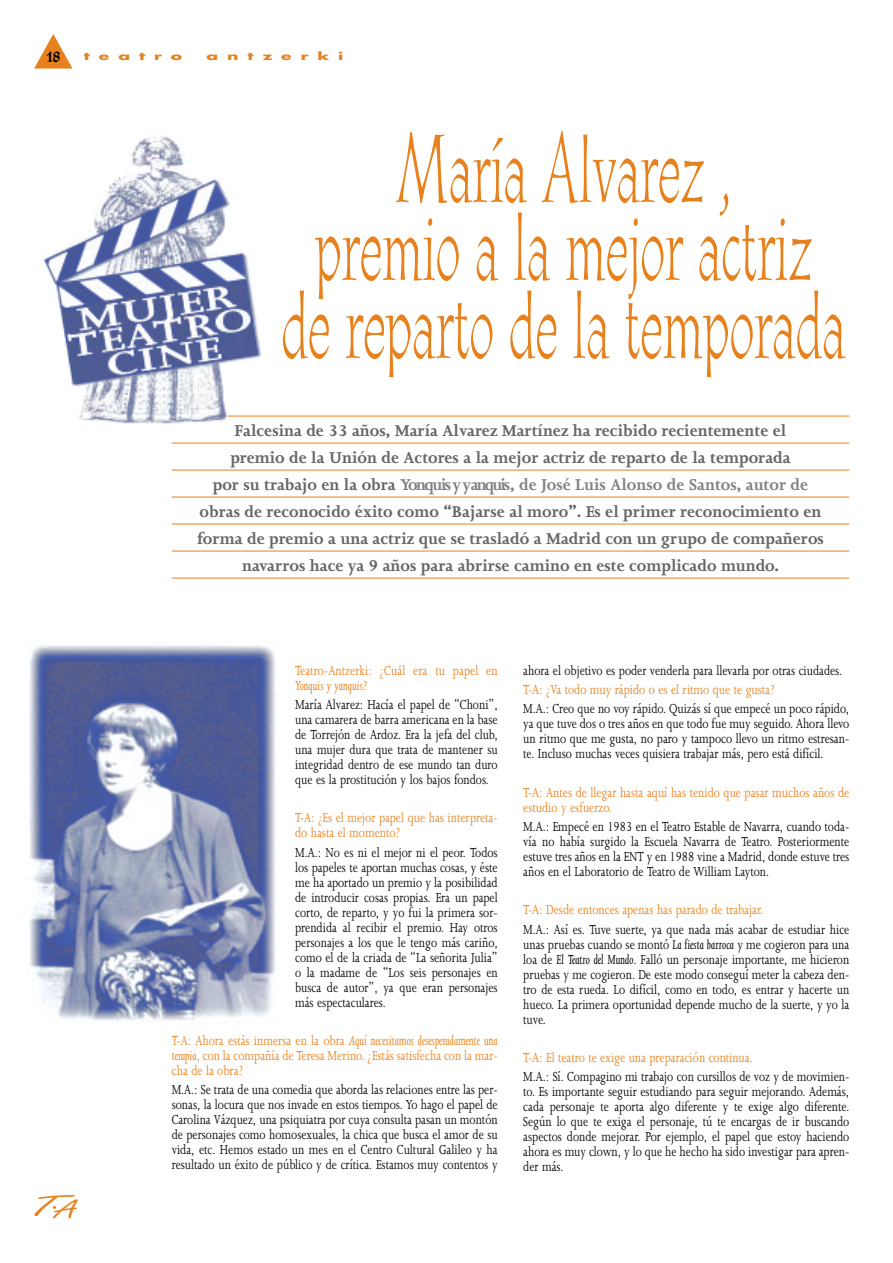
<style>
.page{position:relative;width:893px;height:1263px;background:#fff}
.page>*{position:absolute;margin:0;border:0;box-sizing:border-box;transform-origin:0 0}
.t1{font:91.2px/78px "Cg Athenaeum";color:#e7811d;text-align:center;scale:.59 1}
.t2{font:28.8px "Freestyle Script";color:#e7811d;scale:2.18 1}
.t3{font:700 18px/27px "Joanna";color:#666;text-align:center}
.t4{font:15px/15px "Joanna";color:#000;text-align:justify;scale:.8 1}
.t5{font:15px/15px "Joanna";color:#e7811d;scale:.8 1}
.t6{font:700 15px "Cg Athenaeum";color:#000}
.t7{font:700 10.5px "Futura";letter-spacing:.52em;color:#e7811d;scale:1.64 1}
.s1{color:#808285}
.s2{font-style:italic}
</style>
<div class="page">
<svg style="left:34px;top:34px;width:38px;height:35px"></svg>
<hr style="left:172px;top:416px;width:677px;height:1px;background:#e7811d">
<hr style="left:172px;top:443px;width:677px;height:1px;background:#e7811d">
<hr style="left:172px;top:470px;width:677px;height:1px;background:#e7811d">
<hr style="left:172px;top:497px;width:677px;height:1px;background:#e7811d">
<hr style="left:172px;top:524px;width:677px;height:1px;background:#e7811d">
<hr style="left:172px;top:551px;width:677px;height:1px;background:#e7811d">
<hr style="left:172px;top:578px;width:677px;height:1px;background:#e7811d">
<img style="left:29px;top:645px;width:247px;height:376px">
<img style="left:43px;top:136px;width:219px;height:288px">
<p class="t6" style="left:46px;top:51px;width:15px">18</p>
<p class="t7" style="left:84px;top:52px;width:61px">teatro</p>
<p class="t7" style="left:206px;top:52px;width:85px">antzerki</p>
<h1 class="t1" style="left:281px;top:140px;width:957px">María Alvarez ,<br>premio a la mejor actriz de reparto de la temporada</h1>
<p class="t3" style="left:197px;top:419px;width:628px">Falcesina de 33 años, María Alvarez Martínez ha recibido recientemente el<br>premio de la Unión de Actores a la mejor actriz de reparto de la temporada<br>por su trabajo en la obra <span class="s1">Yonquis y yanquis, de José Luis Alonso de Santos, autor de </span>obras de reconocido éxito como “Bajarse al moro”. Es el primer reconocimiento en forma de premio a una actriz que se trasladó a Madrid con un grupo de compañeros navarros hace ya 9 años para abrirse camino en este complicado mundo.</p>
<h2 class="t2" style="left:30px;top:1197px;width:22px">T<sub>A</sub></h2>
<p class="t5" style="left:295px;top:664px;width:255px">Teatro-Antzerki: ¿Cuál era tu papel en<br><span class="s2">Yonquis y yanquis</span>?</p>
<p class="t4" style="left:295px;top:698px;width:255px">María Alvarez: Hacía el papel de “Choni”, una camarera de barra americana en la base de Torrejón de Ardoz. Era la jefa del club, una mujer dura que trata de mantener su integridad dentro de ese mundo tan duro que es la prostitución y los bajos fondos.</p>
<p class="t5" style="left:295px;top:812px;width:255px">T-A: ¿Es el mejor papel que has interpreta&shy;do hasta el momento?</p>
<p class="t4" style="left:295px;top:846px;width:255px">M.A.: No es ni el mejor ni el peor. Todos los papeles te aportan muchas cosas, y éste me ha aportado un premio y la posibilidad de introducir cosas propias. Era un papel corto, de reparto, y yo fui la primera sor&shy;prendida al recibir el premio. Hay otros personajes a los que le tengo más cariño, como el de la criada de “La señorita Julia” o la madame de “Los seis personajes en busca de autor”, ya que eran personajes más espectaculares.</p>
<p class="t5" style="left:172px;top:1035px;width:409px;text-align:justify">T-A: Ahora estás inmersa en la obra <span class="s2">Aquí necesitamos desesperadamente una terapia</span>, con la compañía de Teresa Merino. ¿Estás satisfecha con la mar&shy;cha de la obra?</p>
<p class="t4" style="left:172px;top:1084px;width:409px">M.A.: Se trata de una comedia que aborda las relaciones entre las per&shy;sonas, la locura que nos invade en estos tiempos. Yo hago el papel de Carolina Vázquez, una psiquiatra por cuya consulta pasan un montón de personajes como homosexuales, la chica que busca el amor de su vida, etc. Hemos estado un mes en el Centro Cultural Galileo y ha resultado un éxito de público y de crítica. Estamos muy contentos y</p>
<p class="t4" style="left:523px;top:664px;width:400px">ahora el objetivo es poder venderla para llevarla por otras ciudades.</p>
<p class="t5" style="left:523px;top:683px;width:315px">T-A: ¿Va todo muy rápido o es el ritmo que te gusta?</p>
<p class="t4" style="left:523px;top:703px;width:409px">M.A.: Creo que no voy rápido. Quizás sí que empecé un poco rápido, ya que tuve dos o tres años en que todo fue muy seguido. Ahora llevo un ritmo que me gusta, no paro y tampoco llevo un ritmo estresan&shy;te. Incluso muchas veces quisiera trabajar más, pero está difícil.</p>
<p class="t5" style="left:523px;top:786px;width:409px">T-A: Antes de llegar hasta aquí has tenido que pasar muchos años de estudio y esfuerzo.</p>
<p class="t4" style="left:523px;top:820px;width:409px">M.A.: Empecé en 1983 en el Teatro Estable de Navarra, cuando toda&shy;vía no había surgido la Escuela Navarra de Teatro. Posteriormente estuve tres años en la ENT y en 1988 vine a Madrid, donde estuve tres años en el Laboratorio de Teatro de William Layton.</p>
<p class="t5" style="left:523px;top:904px;width:301px">T-A: Desde entonces apenas has parado de trabajar.</p>
<p class="t4" style="left:523px;top:923px;width:409px">M.A.: Así es. Tuve suerte, ya que nada más acabar de estudiar hice unas pruebas cuando se montó <span class="s2">La fiesta barroca</span> y me cogieron para una loa de <span class="s2">El Teatro del Mundo</span>. Falló un personaje importante, me hicieron pruebas y me cogieron. De este modo conseguí meter la cabeza den&shy;tro de esta rueda. Lo difícil, como en todo, es entrar y hacerte un hueco. La primera oportunidad depende mucho de la suerte, y yo la tuve.</p>
<p class="t5" style="left:523px;top:1052px;width:288px">T-A: El teatro te exige una preparación continua.</p>
<p class="t4" style="left:523px;top:1071px;width:409px">M.A.: Sí. Compagino mi trabajo con cursillos de voz y de movimien&shy;to. Es importante seguir estudiando para seguir mejorando. Además, cada personaje te aporta algo diferente y te exige algo diferente.<br>Según lo que te exiga el personaje, tú te encargas de ir buscando aspectos donde mejorar. Por ejemplo, el papel que estoy haciendo ahora es muy clown, y lo que he hecho ha sido investigar para apren&shy;der más.</p>
</div>
